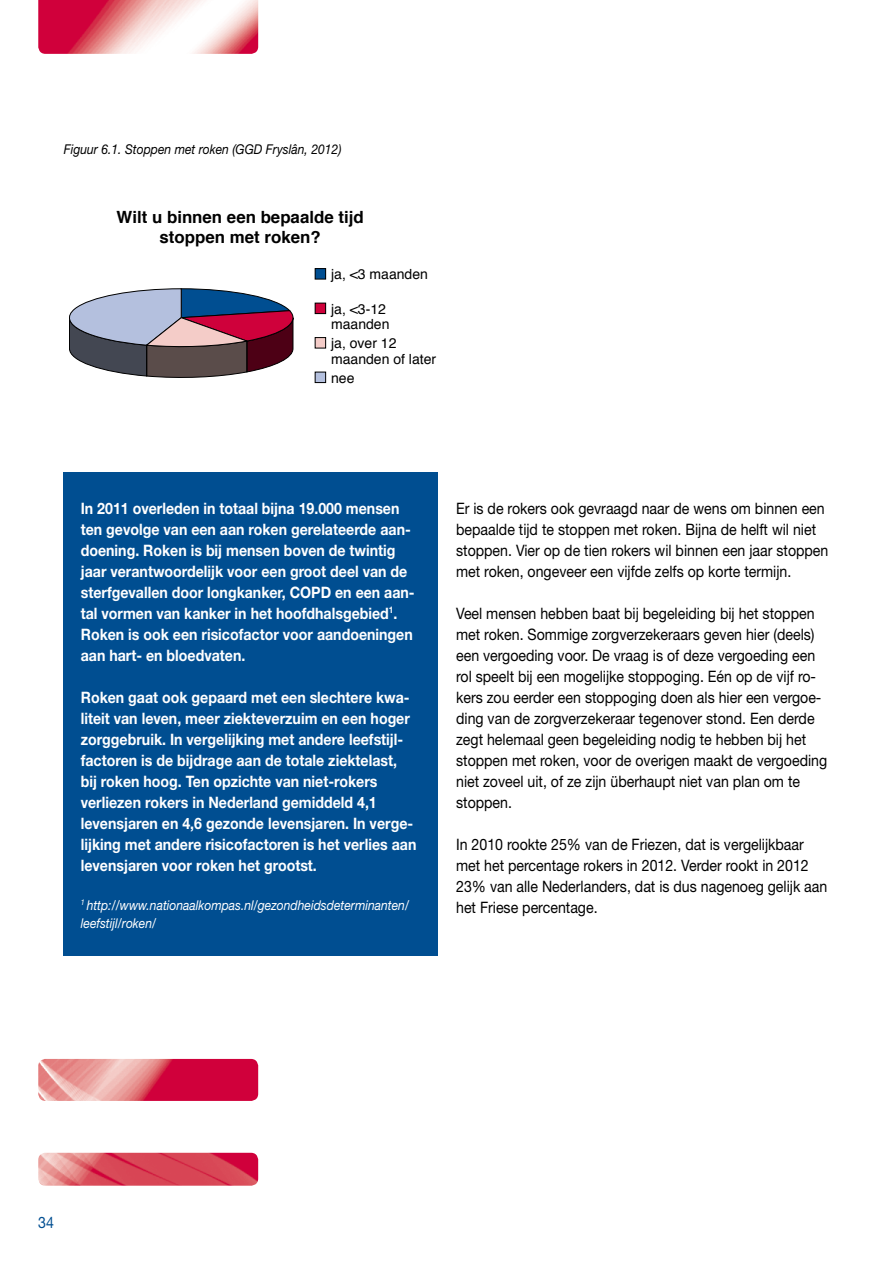
<style>
.page{position:relative;width:893px;height:1263px;background:#fff}
.page>*{position:absolute;margin:0;border:0;box-sizing:border-box;transform-origin:0 0}
.t1{font:700 16.8px/20px "Helvetica";color:#000;text-align:center}
.t2{font:15.75px/21px "Helvetica Neue";color:#000;scale:.9 1}
.t3{font:700 15.75px/21px "Helvetica Neue";color:#fff;scale:.9 1}
.t4{font:15.75px "Helvetica Neue";color:#004e91;scale:.9 1}
.t5{font:13.95px/15.6px "Helvetica";color:#000}
.t6{font:italic 13.5px/18px "Helvetica Neue";color:#fff;scale:.9 1}
.t7{font:italic 13.5px "Helvetica Neue";color:#000;scale:.9 1}
</style>
<div class="page">
<div style="left:64px;top:472px;width:374px;height:483px;background:#004e91"></div>
<img style="left:38px;top:0;width:220px;height:1186px">
<svg style="left:69px;top:288px;width:225px;height:91px;background:#8a798d"></svg>
<div style="left:315px;top:269px;width:11px;height:10px;background:#004e91"></div>
<div style="left:315px;top:268px;width:11px;height:11px;border:1px solid #000"></div>
<div style="left:315px;top:303px;width:11px;height:11px;background:#cf013b"></div>
<div style="left:315px;top:303px;width:11px;height:11px;border:1px solid #000"></div>
<div style="left:315px;top:338px;width:11px;height:10px;background:#f4ccc8"></div>
<div style="left:315px;top:337px;width:11px;height:11px;border:1px solid #000"></div>
<div style="left:315px;top:372px;width:11px;height:11px;background:#b4c0de"></div>
<div style="left:315px;top:372px;width:11px;height:11px;border:1px solid #000"></div>
<p class="t7" style="left:64px;top:141px;width:310px">Figuur 6.1. Stoppen met roken (GGD Fryslân, 2012)</p>
<p class="t1" style="left:117px;top:208px;width:249px">Wilt u binnen een bepaalde tijd stoppen met roken?</p>
<p class="t5" style="left:331px;top:267px;width:98px">ja, &lt;3 maanden</p>
<p class="t5" style="left:331px;top:301px;width:60px">ja, &lt;3-12 maanden</p>
<p class="t5" style="left:331px;top:336px;width:107px">ja, over 12 maanden of later</p>
<p class="t5" style="left:331px;top:370px;width:25px">nee</p>
<p class="t3" style="left:81px;top:497px;width:373px">In 2011 overleden in totaal bijna 19.000 mensen ten gevolge van een aan roken gerelateerde aan&shy;doening. Roken is bij mensen boven de twintig jaar verantwoordelijk voor een groot deel van de sterfgevallen door longkanker, COPD en een aan&shy;tal vormen van kanker in het hoofdhalsgebied<sup>1</sup>.<br>Roken is ook een risicofactor voor aandoeningen aan hart- en bloedvaten.</p>
<p class="t3" style="left:81px;top:686px;width:374px">Roken gaat ook gepaard met een slechtere kwa&shy;liteit van leven, meer ziekteverzuim en een hoger zorggebruik. In vergelijking met andere leefstijl&shy;factoren is de bijdrage aan de totale ziektelast, bij roken hoog. Ten opzichte van niet-rokers verliezen rokers in Nederland gemiddeld 4,1 levensjaren en 4,6 gezonde levensjaren. In verge&shy;lijking met andere risicofactoren is het verlies aan levensjaren voor roken het grootst.</p>
<p class="t6" style="left:81px;top:896px;width:366px"><sup>1</sup> http://www.nationaalkompas.nl/gezondheidsdeterminanten/ leefstijl/roken/</p>
<p class="t2" style="left:456px;top:497px;width:415px">Er is de rokers ook gevraagd naar de wens om binnen een bepaalde tijd te stoppen met roken. Bijna de helft wil niet stoppen. Vier op de tien rokers wil binnen een jaar stoppen met roken, ongeveer een vijfde zelfs op korte termijn.</p>
<p class="t2" style="left:456px;top:602px;width:414px">Veel mensen hebben baat bij begeleiding bij het stoppen met roken. Sommige zorgverzekeraars geven hier (deels) een vergoeding voor. De vraag is of deze vergoeding een rol speelt bij een mogelijke stoppoging. Eén op de vijf ro&shy;kers zou eerder een stoppoging doen als hier een vergoe&shy;ding van de zorgverzekeraar tegenover stond. Een derde zegt helemaal geen begeleiding nodig te hebben bij het stoppen met roken, voor de overigen maakt de vergoeding niet zoveel uit, of ze zijn überhaupt niet van plan om te stoppen.</p>
<p class="t2" style="left:456px;top:833px;width:414px">In 2010 rookte 25% van de Friezen, dat is vergelijkbaar met het percentage rokers in 2012. Verder rookt in 2012<br>23% van alle Nederlanders, dat is dus nagenoeg gelijk aan het Friese percentage.</p>
<p class="t4" style="left:38px;top:1213px;width:19px">34</p>
</div>
